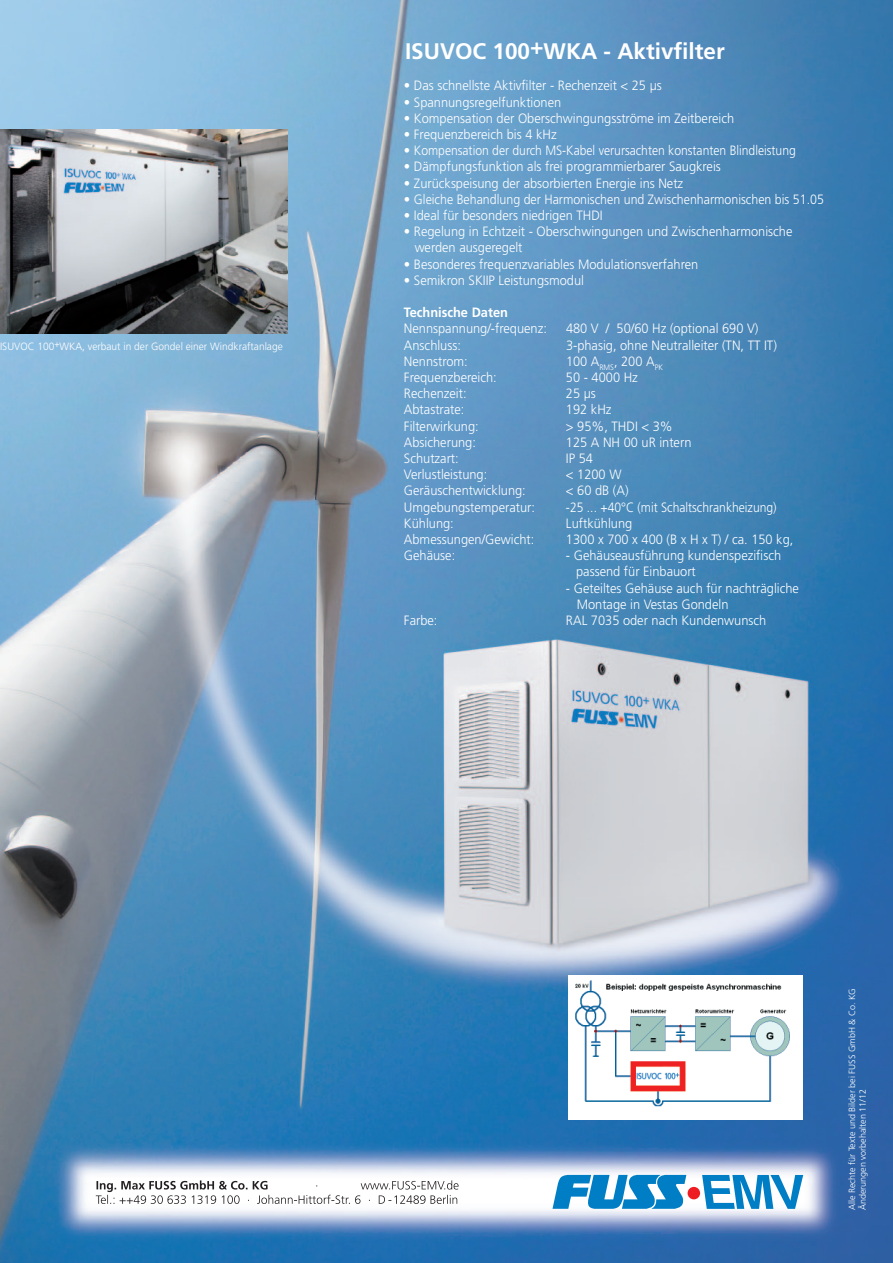
<style>
.page{position:relative;width:893px;height:1263px;background:#fff}
.page>*{position:absolute;margin:0;border:0;box-sizing:border-box;transform-origin:0 0}
.t1{font:700 22.5px "Frutiger LT Std";color:#fff}
.t2{font:300 13.5px/16.2px "Frutiger LT Std";color:#fff;scale:.95 1}
.t3{font:300 13.5px "Frutiger LT Std";color:#fff;scale:.9 1}
.t4{font:700 13.5px "Frutiger LT Std";color:#fff;scale:.95 1}
.t5{font:300 10.5px "Frutiger LT Std";color:#fff}
.t6{font:300 9px/10.8px "Frutiger LT Std";color:#fff}
</style>
<div class="page">
<img style="left:0;top:0;width:893px;height:1263px">
<svg style="left:552px;top:1175px;width:134px;height:34px"></svg>
<svg style="left:702px;top:1175px;width:106px;height:34px"></svg>
<div style="left:688px;top:1187px;width:12px;height:12px;background:#ee1d23;border-radius:50%"></div>
<svg style="left:96px;top:1180px;width:363px;height:24px"></svg>
<img style="left:0;top:130px;width:287px;height:203px">
<img style="left:569px;top:976px;width:234px;height:144px">
<p class="t5" style="left:0;top:341px;width:284px">ISUVOC 100<sup>+</sup>WKA, verbaut in der Gondel einer Windkraftanlage</p>
<h1 class="t1" style="left:405px;top:38px;width:321px">ISUVOC 100+WKA - Aktivfilter</h1>
<p class="t2" style="left:404px;top:78px;width:273px">• Das schnellste Aktivfilter - Rechenzeit &lt; 25 µs</p>
<p class="t2" style="left:404px;top:94px;width:167px">• Spannungsregelfunktionen</p>
<p class="t2" style="left:404px;top:110px;width:349px">• Kompensation der Oberschwingungsströme im Zeitbereich</p>
<p class="t2" style="left:404px;top:126px;width:162px">• Frequenzbereich bis 4 kHz</p>
<p class="t2" style="left:404px;top:143px;width:414px">• Kompensation der durch MS-Kabel verursachten konstanten Blindleistung</p>
<p class="t2" style="left:404px;top:159px;width:335px">• Dämpfungsfunktion als frei programmierbarer Saugkreis</p>
<p class="t2" style="left:404px;top:175px;width:296px">• Zurückspeisung der absorbierten Energie ins Netz</p>
<p class="t2" style="left:404px;top:191px;width:444px">• Gleiche Behandlung der Harmonischen und Zwischenharmonischen bis 51.05</p>
<p class="t2" style="left:404px;top:207px;width:211px">• Ideal für besonders niedrigen THDI</p>
<p class="t2" style="left:415px;top:224px;width:399px;text-indent:-11px">• Regelung in Echtzeit - Oberschwingungen und Zwischenharmonische werden ausgeregelt</p>
<p class="t2" style="left:404px;top:256px;width:311px">• Besonderes frequenzvariables Modulationsverfahren</p>
<p class="t2" style="left:404px;top:272px;width:191px">• Semikron SKIIP Leistungsmodul</p>
<p class="t4" style="left:404px;top:305px;width:111px">Technische Daten</p>
<p class="t2" style="left:404px;top:321px;width:152px">Nennspannung/-frequenz:</p>
<p class="t2" style="left:566px;top:321px;width:204px">480 V / 50/60 Hz (optional 690 V)</p>
<p class="t2" style="left:404px;top:337px;width:62px">Anschluss:</p>
<p class="t2" style="left:566px;top:337px;width:224px">3-phasig, ohne Neutralleiter (TN, TT IT)</p>
<p class="t2" style="left:404px;top:353px;width:69px">Nennstrom:</p>
<p class="t2" style="left:566px;top:353px;width:104px">100 A<sub>RMS</sub>, 200 A<sub>PK</sub></p>
<p class="t2" style="left:404px;top:369px;width:99px">Frequenzbereich:</p>
<p class="t2" style="left:566px;top:369px;width:77px">50 - 4000 Hz</p>
<p class="t2" style="left:404px;top:386px;width:68px">Rechenzeit:</p>
<p class="t2" style="left:566px;top:386px;width:33px">25 µs</p>
<p class="t2" style="left:404px;top:402px;width:65px">Abtastrate:</p>
<p class="t2" style="left:566px;top:402px;width:50px">192 kHz</p>
<p class="t2" style="left:404px;top:418px;width:80px">Filterwirkung:</p>
<p class="t2" style="left:566px;top:418px;width:114px">&gt; 95%, THDI &lt; 3%</p>
<p class="t2" style="left:404px;top:434px;width:77px">Absicherung:</p>
<p class="t2" style="left:566px;top:434px;width:134px">125 A NH 00 uR intern</p>
<p class="t2" style="left:404px;top:450px;width:59px">Schutzart:</p>
<p class="t2" style="left:566px;top:450px;width:30px">IP 54</p>
<p class="t2" style="left:404px;top:467px;width:89px">Verlustleistung:</p>
<p class="t2" style="left:566px;top:467px;width:60px">&lt; 1200 W</p>
<p class="t2" style="left:404px;top:483px;width:130px">Geräuschentwicklung:</p>
<p class="t2" style="left:566px;top:483px;width:67px">&lt; 60 dB (A)</p>
<p class="t2" style="left:404px;top:499px;width:140px">Umgebungstemperatur:</p>
<p class="t3" style="left:566px;top:499px;width:236px">-25 ... +40°C (mit Schaltschrankheizung)</p>
<p class="t2" style="left:404px;top:515px;width:54px">Kühlung:</p>
<p class="t2" style="left:566px;top:515px;width:71px">Luftkühlung</p>
<p class="t2" style="left:404px;top:531px;width:139px">Abmessungen/Gewicht:</p>
<p class="t2" style="left:566px;top:531px;width:241px">1300 x 700 x 400 (B x H x T) / ca. 150 kg,</p>
<p class="t2" style="left:404px;top:548px;width:56px">Gehäuse:</p>
<p class="t2" style="left:576px;top:548px;width:217px;text-indent:-10px">- Gehäuseausführung kundenspezifisch passend für Einbauort</p>
<p class="t2" style="left:577px;top:580px;width:235px;text-indent:-11px">- Geteiltes Gehäuse auch für nachträgliche<br>Montage in Vestas Gondeln</p>
<p class="t2" style="left:404px;top:612px;width:37px">Farbe:</p>
<p class="t2" style="left:566px;top:612px;width:212px">RAL 7035 oder nach Kundenwunsch</p>
<p class="t6" style="left:847px;top:1210px;width:224px;rotate:-90deg">Alle Rechte für Texte und Bilder bei FUSS GmbH &amp; Co. KG<br>Änderungen vorbehalten 11/12</p>
</div>
